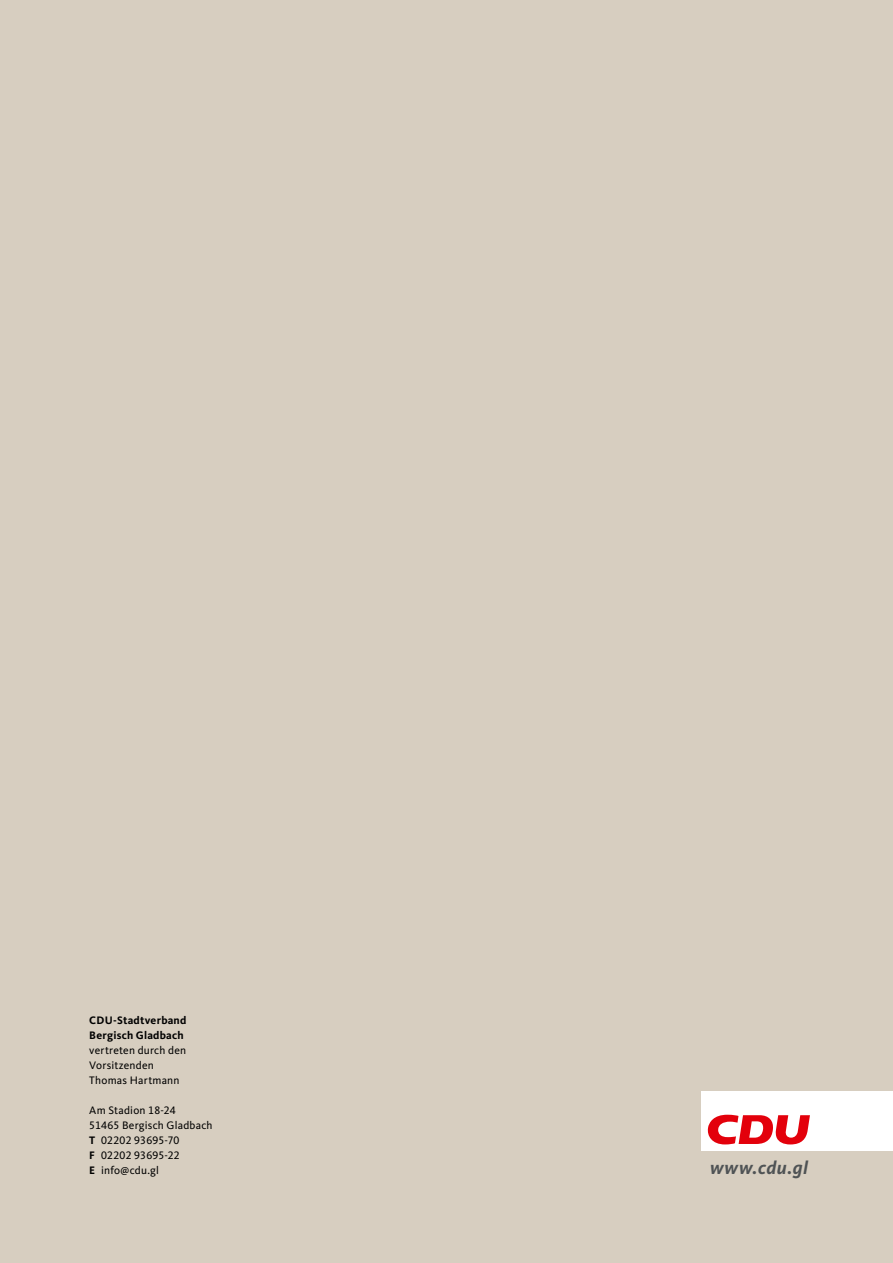
<style>
.page{position:relative;width:893px;height:1263px;background:#d7cec0}
.page>*{position:absolute;margin:0;border:0;box-sizing:border-box;transform-origin:0 0}
.t1{font:italic 700 18.75px "CDU Kievit";letter-spacing:.03em;color:#4f5355}
.t2{font:11.25px/15px "CDU Kievit Tab";letter-spacing:.015em;color:#000}
.t3{font:700 11.25px/15px "CDU Kievit Tab";letter-spacing:.02em;color:#000}
.s1{font-weight:700}
</style>
<div class="page">
<div style="left:702px;top:1091px;width:191px;height:59px;background:#fff"></div>
<svg style="left:707px;top:1115px;width:103px;height:29px"></svg>
<p class="t3" style="left:89px;top:1012px;width:99px">CDU-Stadtverband<br>Bergisch Gladbach</p>
<p class="t2" style="left:89px;top:1042px;width:98px">vertreten durch den<br>Vorsitzenden<br>Thomas Hartmann</p>
<p class="t2" style="left:89px;top:1102px;width:125px">Am Stadion 18-24<br>51465 Bergisch Gladbach<br><span class="s1">T</span> 02202 93695-70<br><span class="s1">F</span> 02202 93695-22<br><span class="s1">E</span> info@cdu.gl</p>
<h1 class="t1" style="left:710px;top:1156px;width:100px">www.cdu.gl</h1>
</div>
